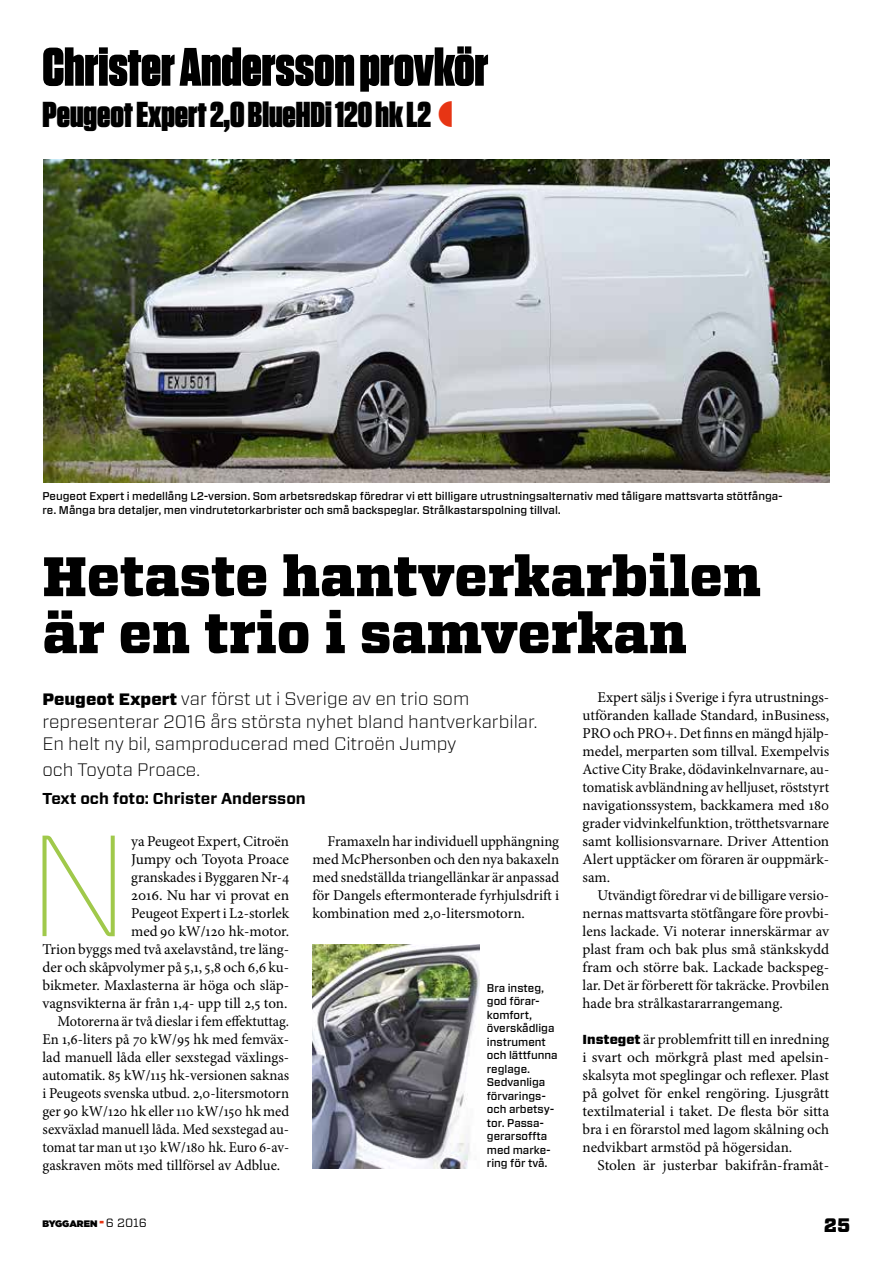
<style>
.page{position:relative;width:893px;height:1263px;background:#fff}
.page>*{position:absolute;margin:0;border:0;box-sizing:border-box;transform-origin:0 0}
.t1{font:100 143.55px "Forza";color:#a0c94b}
.t2{font:900 55.5px/57px "Vitesse";color:#000}
.t3{font:900 54px "Tungsten";color:#000}
.t4{font:900 36px "Tungsten";color:#000}
.t5{font:900 19.5px "Vitesse";color:#000}
.t6{font:300 18px/22.5px "Forza";color:#000}
.t7{font:700 15.75px "Forza";color:#000}
.t8{font:15px/18px "Minion Pro";color:#000;text-align:justify}
.t9{font:15px "Minion Pro";color:#000;scale:.96 1}
.t10{font:500 11.25px/13.5px "Forza";color:#000}
.t11{font:900 9.45px "Gotham";color:#000}
.s1{font-weight:900;font-size:16.5px}
.s2{font-family:"Forza";font-weight:900;font-size:13.05px}
.s3{font-family:"Vitesse";font-weight:400;font-size:12px}
</style>
<div class="page">
<img style="left:43px;top:159px;width:786px;height:324px">
<img style="left:313px;top:944px;width:166px;height:224px">
<h3 class="t3" style="left:43px;top:36px;width:447px">Christer Andersson provkör</h3>
<h3 class="t4" style="left:43px;top:94px;width:390px">Peugeot Expert 2,0 BlueHDi 120 hk L2</h3>
<p class="t10" style="left:43px;top:489px;width:742px">Peugeot Expert i medellång L2-version. Som arbetsredskap föredrar vi ett billigare utrustningsalternativ med tåligare mattsvarta stötfånga&shy;re. Många bra detaljer, men vindrutetorkarbrister och små backspeglar. Strålkastarspolning tillval.</p>
<h2 class="t2" style="left:43px;top:549px;width:720px">Hetaste hantverkarbilen är en trio i samverkan</h2>
<p class="t6" style="left:43px;top:687px;width:496px"><span class="s1">Peugeot Expert</span> var först ut i Sverige av en trio som representerar 2016 års största nyhet bland hantverkarbilar.<br>En helt ny bil, samproducerad med Citroën Jumpy</p>
<p class="t6" style="left:43px;top:758px;width:159px">och Toyota Proace.</p>
<p class="t7" style="left:43px;top:788px;width:265px">Text och foto: Christer Andersson</p>
<h1 class="t1" style="left:26px;top:785px;width:107px">N</h1>
<p class="t8" style="left:131px;top:832px;width:159px">ya Peugeot Expert, Citroën</p>
<p class="t8" style="left:313px;top:832px;width:248px;text-indent:15px">Framaxeln har individuell upphängning med McPhersonben och den nya bakaxeln med snedställda triangellänkar är anpassad för Dangels eftermonterade fyrhjulsdrift i kombination med 2,0-litersmotorn.</p>
<p class="t8" style="left:131px;top:850px;width:159px">Jumpy och Toyota Proace</p>
<p class="t8" style="left:131px;top:868px;width:159px">granskades i Byggaren Nr-4</p>
<p class="t8" style="left:131px;top:886px;width:159px">2016. Nu har vi provat en</p>
<p class="t8" style="left:131px;top:904px;width:159px">Peugeot Expert i L2-storlek</p>
<p class="t8" style="left:131px;top:922px;width:159px">med 90 kW/120 hk-motor.</p>
<p class="t8" style="left:43px;top:940px;width:248px">Trion byggs med två axelavstånd, tre läng-</p>
<p class="t8" style="left:43px;top:958px;width:248px">der och skåpvolymer på 5,1, 5,8 och 6,6 ku-</p>
<p class="t8" style="left:43px;top:976px;width:248px">bikmeter. Maxlasterna är höga och släp-</p>
<p class="t8" style="left:43px;top:994px;width:247px">vagnsvikterna är från 1,4- upp till 2,5 ton.</p>
<p class="t9" style="left:58px;top:1011px;width:243px">Motorerna är två dieslar i fem effektuttag.</p>
<p class="t8" style="left:43px;top:1030px;width:248px">En 1,6-liters på 70 kW/95 hk med femväx-</p>
<p class="t8" style="left:43px;top:1048px;width:248px">lad manuell låda eller sexstegad växlings-</p>
<p class="t8" style="left:43px;top:1066px;width:248px">automatik. 85 kW/115 hk-versionen saknas</p>
<p class="t8" style="left:43px;top:1084px;width:248px">i Peugeots svenska utbud. 2,0-litersmotorn</p>
<p class="t8" style="left:43px;top:1102px;width:248px">ger 90 kW/120 hk eller 110 kW/150 hk med</p>
<p class="t8" style="left:43px;top:1120px;width:248px">sexväxlad manuell låda. Med sexstegad au-</p>
<p class="t9" style="left:43px;top:1137px;width:258px">tomat tar man ut 130 kW/180 hk. Euro 6-av-</p>
<p class="t8" style="left:43px;top:1156px;width:239px">gaskraven möts med tillförsel av Adblue.</p>
<p class="t10" style="left:487px;top:981px;width:72px">Bra insteg, god förar&shy;komfort, överskådliga instrument och lättfunna reglage.<br>Sedvanliga förvarings&shy;och arbetsy&shy;tor. Passa&shy;gerarsoffta med marke&shy;ring för två.</p>
<p class="t8" style="left:583px;top:688px;width:248px;text-indent:15px">Expert säljs i Sverige i fyra utrustnings&shy;utföranden kallade Standard, inBusiness, PRO och PRO+. Det finns en mängd hjälp&shy;medel, merparten som tillval. Exempelvis Active City Brake, dödavinkelnvarnare, au&shy;tomatisk avbländning av helljuset, röststyrt navigationssystem, backkamera med 180 grader vidvinkelfunktion, trötthetsvarnare samt kollisionsvarnare. Driver Attention Alert upptäcker om föraren är ouppmärk&shy;sam.</p>
<p class="t8" style="left:583px;top:886px;width:248px;text-indent:15px">Utvändigt föredrar vi de billigare versio&shy;nernas mattsvarta stötfångare före provbi&shy;lens lackade. Vi noterar innerskärmar av plast fram och bak plus små stänkskydd fram och större bak. Lackade backspeg&shy;lar. Det är förberett för takräcke. Provbilen hade bra strålkastararrangemang.</p>
<p class="t8" style="left:583px;top:1030px;width:248px"><span class="s2">Insteget</span> är problemfritt till en inredning i svart och mörkgrå plast med apelsin&shy;skalsyta mot speglingar och reflexer. Plast på golvet för enkel rengöring. Ljusgrått textilmaterial i taket. De flesta bör sitta bra i en förarstol med lagom skålning och nedvikbart armstöd på högersidan.</p>
<p class="t8" style="left:598px;top:1156px;width:233px">Stolen är justerbar bakifrån-framåt-</p>
<p class="t11" style="left:43px;top:1217px;width:106px">BYGGAREN <span class="s3">6 2016</span></p>
<h3 class="t5" style="left:824px;top:1212px;width:28px">25</h3>
</div>
